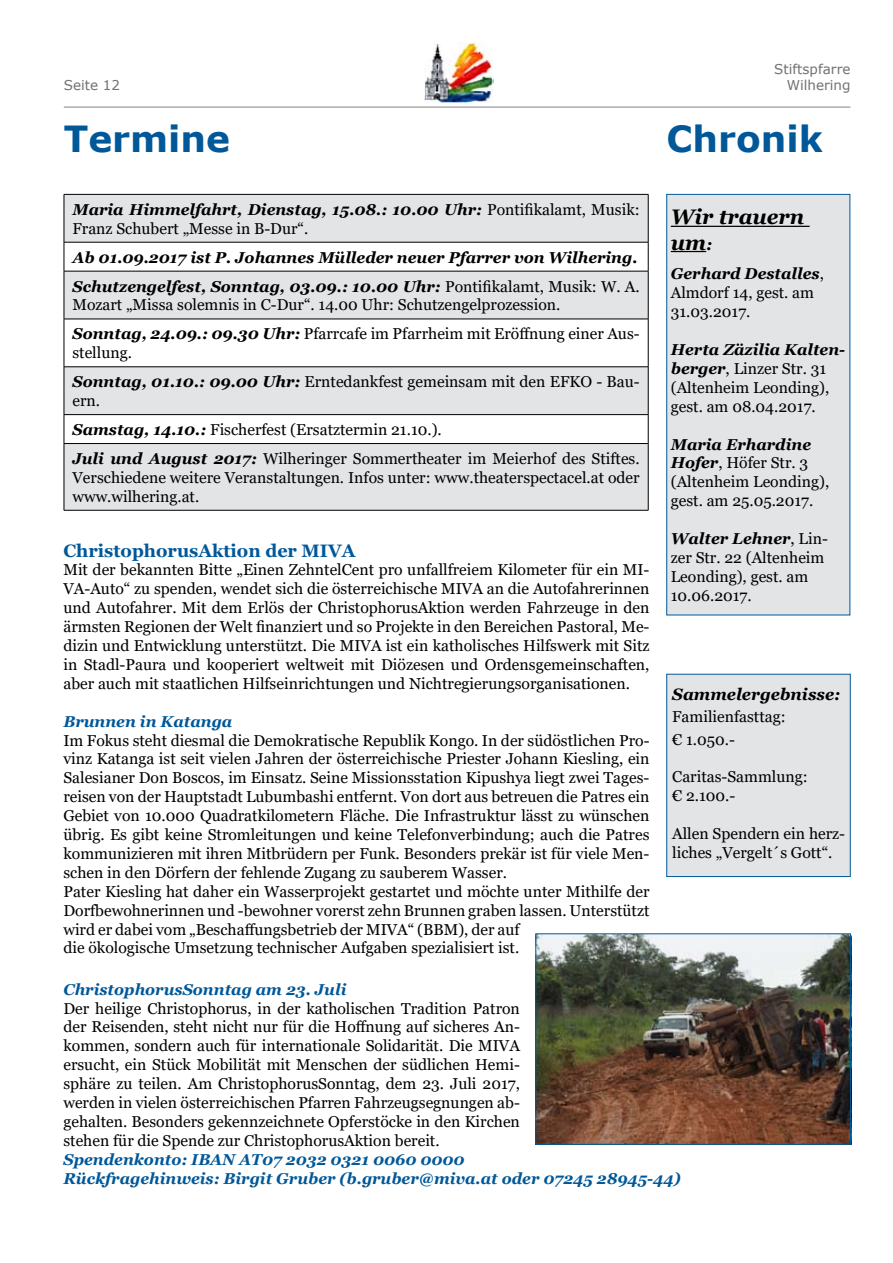
<style>
.page{position:relative;width:893px;height:1263px;background:#fff}
.page>*{position:absolute;margin:0;border:0;box-sizing:border-box;transform-origin:0 0}
.t1{font:700 36px "Verdana";color:#005899}
.t2{font:italic 700 21px/25.2px "Georgia";color:#000}
.t3{font:700 18px "Georgia";color:#005899}
.t4{font:italic 700 16.5px "Georgia";color:#000}
.t5{font:15.75px/18.9px "Georgia";color:#000}
.t6{font:italic 700 15.75px/18.9px "Georgia";color:#005899}
.t7{font:italic 700 15.75px/29px "Georgia";color:#000}
.t8{font:13.5px/16.2px "Verdana";color:#707173;text-align:right}
.s1{font-weight:700;font-style:italic}
.s2{font-weight:400;font-style:normal}
.s3{font-size:16.5px}
</style>
<div class="page">
<hr style="left:64px;top:107px;width:786px;height:1px;background:#000">
<img style="left:425px;top:43px;width:69px;height:60px">
<svg style="left:65px;top:195px;width:583px;height:315px;fill:#e3e4e5"></svg>
<hr style="left:64px;top:194px;width:584px;height:1px;background:#000">
<hr style="left:64px;top:195px;width:1px;height:47px;background:#000">
<hr style="left:648px;top:195px;width:1px;height:47px;background:#000">
<hr style="left:64px;top:242px;width:584px;height:1px;background:#000">
<svg style="left:64px;top:242px;width:1px;height:29px"></svg>
<svg style="left:648px;top:242px;width:1px;height:29px"></svg>
<hr style="left:64px;top:271px;width:584px;height:1px;background:#000">
<hr style="left:64px;top:271px;width:1px;height:48px;background:#000">
<hr style="left:648px;top:271px;width:1px;height:48px;background:#000">
<hr style="left:64px;top:319px;width:584px;height:1px;background:#000">
<hr style="left:64px;top:319px;width:1px;height:48px;background:#000">
<hr style="left:648px;top:319px;width:1px;height:48px;background:#000">
<hr style="left:64px;top:366px;width:584px;height:1px;background:#000">
<hr style="left:64px;top:367px;width:1px;height:47px;background:#000">
<hr style="left:648px;top:367px;width:1px;height:47px;background:#000">
<hr style="left:64px;top:414px;width:584px;height:1px;background:#000">
<svg style="left:64px;top:415px;width:1px;height:28px"></svg>
<svg style="left:648px;top:415px;width:1px;height:28px"></svg>
<hr style="left:64px;top:443px;width:584px;height:1px;background:#000">
<hr style="left:64px;top:444px;width:1px;height:66px;background:#000">
<hr style="left:648px;top:444px;width:1px;height:66px;background:#000">
<hr style="left:64px;top:510px;width:584px;height:1px;background:#000">
<div style="left:666px;top:194px;width:184px;height:421px;background:#e3e4e5"></div>
<hr style="left:671px;top:226px;width:139px;height:1px;background:#000">
<hr style="left:671px;top:251px;width:35px;height:1px;background:#000">
<div style="left:666px;top:674px;width:184px;height:203px;background:#e3e4e5"></div>
<img style="left:537px;top:935px;width:312px;height:208px">
<div style="left:535px;top:933px;width:316px;height:212px;border:1px solid #005899"></div>
<p class="t8" style="left:64px;top:77px;width:58px">Seite 12</p>
<p class="t8" style="left:774px;top:61px;width:78px">Stiftspfarre<br>Wilhering</p>
<h1 class="t1" style="left:64px;top:113px;width:168px">Termine</h1>
<h1 class="t1" style="left:666px;top:113px;width:158px">Chronik</h1>
<p class="t5" style="left:72px;top:200px;width:569px"><span class="s1">Maria Himmelfahrt, Dienstag, 15.08.: 10.00 Uhr:</span> Pontifikalamt, Musik:<br>Franz Schubert „Messe in B-Dur“.</p>
<p class="t7" style="left:72px;top:243px;width:569px">Ab 01.09.2017 ist P. Johannes Mülleder neuer Pfarrer von Wilhering.<br>Schutzengelfest, Sonntag, 03.09.: 10.00 Uhr: <span class="s2">Pontifikalamt, Musik: W. A.</span></p>
<p class="t5" style="left:72px;top:291px;width:569px;line-height:29px">Mozart „Missa solemnis in C-Dur“. 14.00 Uhr: Schutzengelprozession.<br><span class="s1">Sonntag, 24.09.: 09.30 Uhr:</span> Pfarrcafe im Pfarrheim mit Eröffnung einer Aus-</p>
<p class="t5" style="left:72px;top:339px;width:569px;line-height:29px">stellung.<br><span class="s1">Sonntag, 01.10.: 09.00 Uhr:</span> Erntedankfest gemeinsam mit den EFKO - Bau-</p>
<p class="t5" style="left:72px;top:386px;width:569px;line-height:29px">ern.<br><span class="s1">Samstag, 14.10.:</span> Fischerfest (Ersatztermin 21.10.).<br><span class="s1">Juli und August 2017:</span> Wilheringer Sommertheater im Meierhof des Stiftes.</p>
<p class="t5" style="left:72px;top:468px;width:569px">Verschiedene weitere Veranstaltungen. Infos unter: www.theaterspectacel.at oder www.wilhering.at.</p>
<h2 class="t2" style="left:671px;top:205px;width:135px">Wir trauern um<span class="s3">:</span></h2>
<p class="t5" style="left:671px;top:265px;width:155px"><span class="s1">Gerhard Destalles</span>,<br>Almdorf 14, gest. am<br>31.03.2017.</p>
<p class="t5" style="left:671px;top:340px;width:176px"><span class="s1">Herta Zäzilia Kalten&shy;berger</span>, Linzer Str. 31 (Altenheim Leonding), gest. am 08.04.2017.</p>
<p class="t5" style="left:671px;top:435px;width:160px"><span class="s1">Maria Erhardine<br>Hofer</span>, Höfer Str. 3 (Altenheim Leonding), gest. am 25.05.2017.</p>
<p class="t5" style="left:671px;top:529px;width:159px"><span class="s1">Walter Lehner</span>, Lin&shy;zer Str. 22 (Altenheim<br>Leonding), gest. am<br>10.06.2017.</p>
<p class="t3" style="left:63px;top:539px;width:293px">ChristophorusAktion der MIVA</p>
<p class="t5" style="left:63px;top:561px;width:588px;text-align:justify">Mit der bekannten Bitte „Einen ZehntelCent pro unfallfreiem Kilometer für ein MI-VA-Auto“ zu spenden, wendet sich die österreichische MIVA an die Autofahrerinnen und Autofahrer. Mit dem Erlös der ChristophorusAktion werden Fahrzeuge in den ärmsten Regionen der Welt finanziert und so Projekte in den Bereichen Pastoral, Me&shy;dizin und Entwicklung unterstützt. Die MIVA ist ein katholisches Hilfswerk mit Sitz in Stadl-Paura und kooperiert weltweit mit Diözesen und Ordensgemeinschaften, aber auch mit staatlichen Hilfseinrichtungen und Nichtregierungsorganisationen.</p>
<p class="t6" style="left:63px;top:712px;width:170px">Brunnen in Katanga</p>
<p class="t5" style="left:63px;top:731px;width:588px">Im Fokus steht diesmal die Demokratische Republik Kongo. In der südöstlichen Pro&shy;vinz Katanga ist seit vielen Jahren der österreichische Priester Johann Kiesling, ein Salesianer Don Boscos, im Einsatz. Seine Missionsstation Kipushya liegt zwei Tages&shy;reisen von der Hauptstadt Lubumbashi entfernt. Von dort aus betreuen die Patres ein Gebiet von 10.000 Quadratkilometern Fläche. Die Infrastruktur lässt zu wünschen übrig. Es gibt keine Stromleitungen und keine Telefonverbindung; auch die Patres kommunizieren mit ihren Mitbrüdern per Funk. Besonders prekär ist für viele Men&shy;schen in den Dörfern der fehlende Zugang zu sauberem Wasser.<br>Pater Kiesling hat daher ein Wasserprojekt gestartet und möchte unter Mithilfe der Dorfbewohnerinnen und -bewohner vorerst zehn Brunnen graben lassen. Unterstützt wird er dabei vom „Beschaffungsbetrieb der MIVA“ (BBM), der auf<br>die ökologische Umsetzung technischer Aufgaben spezialisiert ist.</p>
<p class="t6" style="left:63px;top:980px;width:284px">ChristophorusSonntag am 23. Juli</p>
<p class="t5" style="left:63px;top:999px;width:458px;text-align:justify">Der heilige Christophorus, in der katholischen Tradition Patron der Reisenden, steht nicht nur für die Hoffnung auf sicheres An&shy;kommen, sondern auch für internationale Solidarität. Die MIVA ersucht, ein Stück Mobilität mit Menschen der südlichen Hemi&shy;sphäre zu teilen. Am ChristophorusSonntag, dem 23. Juli 2017, werden in vielen österreichischen Pfarren Fahrzeugsegnungen ab&shy;gehalten. Besonders gekennzeichnete Opferstöcke in den Kirchen stehen für die Spende zur ChristophorusAktion bereit.</p>
<p class="t6" style="left:63px;top:1150px;width:619px">Spendenkonto: IBAN AT07 2032 0321 0060 0000<br>Rückfragehinweis: Birgit Gruber (b.gruber@miva.at oder 07245 28945-44)</p>
<p class="t4" style="left:672px;top:683px;width:170px">Sammelergebnisse:</p>
<p class="t5" style="left:672px;top:706px;width:115px;line-height:22.5px">Familienfasttag: € 1.050.-</p>
<p class="t5" style="left:672px;top:768px;width:137px">Caritas-Sammlung: € 2.100.-</p>
<p class="t5" style="left:672px;top:824px;width:174px">Allen Spendern ein herz&shy;liches „Vergelt´s Gott“.</p>
</div>
